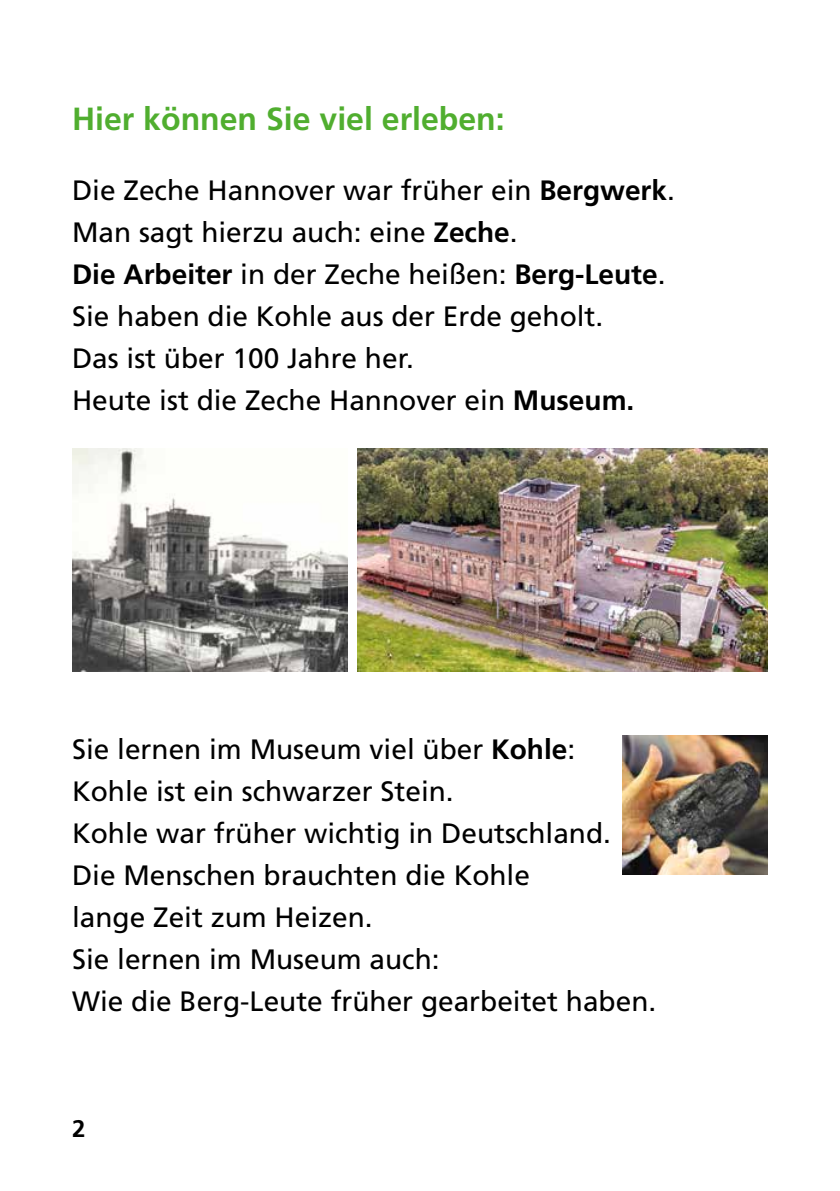
<style>
.page{position:relative;width:840px;height:1191px;background:#fff}
.page>*{position:absolute;margin:0;border:0;box-sizing:border-box;transform-origin:0 0}
.t1{font:700 32px "Frutiger LT";color:#50ae2f}
.t2{font:28px/42px "Frutiger LT";color:#000}
.t3{font:700 24px "Frutiger LT";color:#000}
.s1{font-weight:700}
</style>
<div class="page">
<img style="left:622px;top:735px;width:145px;height:139px">
<img style="left:357px;top:448px;width:410px;height:223px">
<img style="left:72px;top:448px;width:275px;height:223px">
<p class="t1" style="left:72px;top:100px;width:434px">Hier können Sie viel erleben:</p>
<p class="t2" style="left:72px;top:169px;width:604px">Die Zeche Hannover war früher ein <span class="s1">Bergwerk</span>.<br>Man sagt hierzu auch: eine <span class="s1">Zeche</span>.<br><span class="s1">Die Arbeiter</span> in der Zeche heißen: <span class="s1">Berg-Leute</span>.<br>Sie haben die Kohle aus der Erde geholt.<br>Das ist über 100 Jahre her.<br>Heute ist die Zeche Hannover ein <span class="s1">Museum.</span></p>
<p class="t2" style="left:72px;top:728px;width:585px">Sie lernen im Museum viel über <span class="s1">Kohle</span>:<br>Kohle ist ein schwarzer Stein.<br>Kohle war früher wichtig in Deutschland.<br>Die Menschen brauchten die Kohle<br>lange Zeit zum Heizen.<br>Sie lernen im Museum auch:<br>Wie die Berg-Leute früher gearbeitet haben.</p>
<p class="t3" style="left:72px;top:1114px;width:15px">2</p>
</div>
